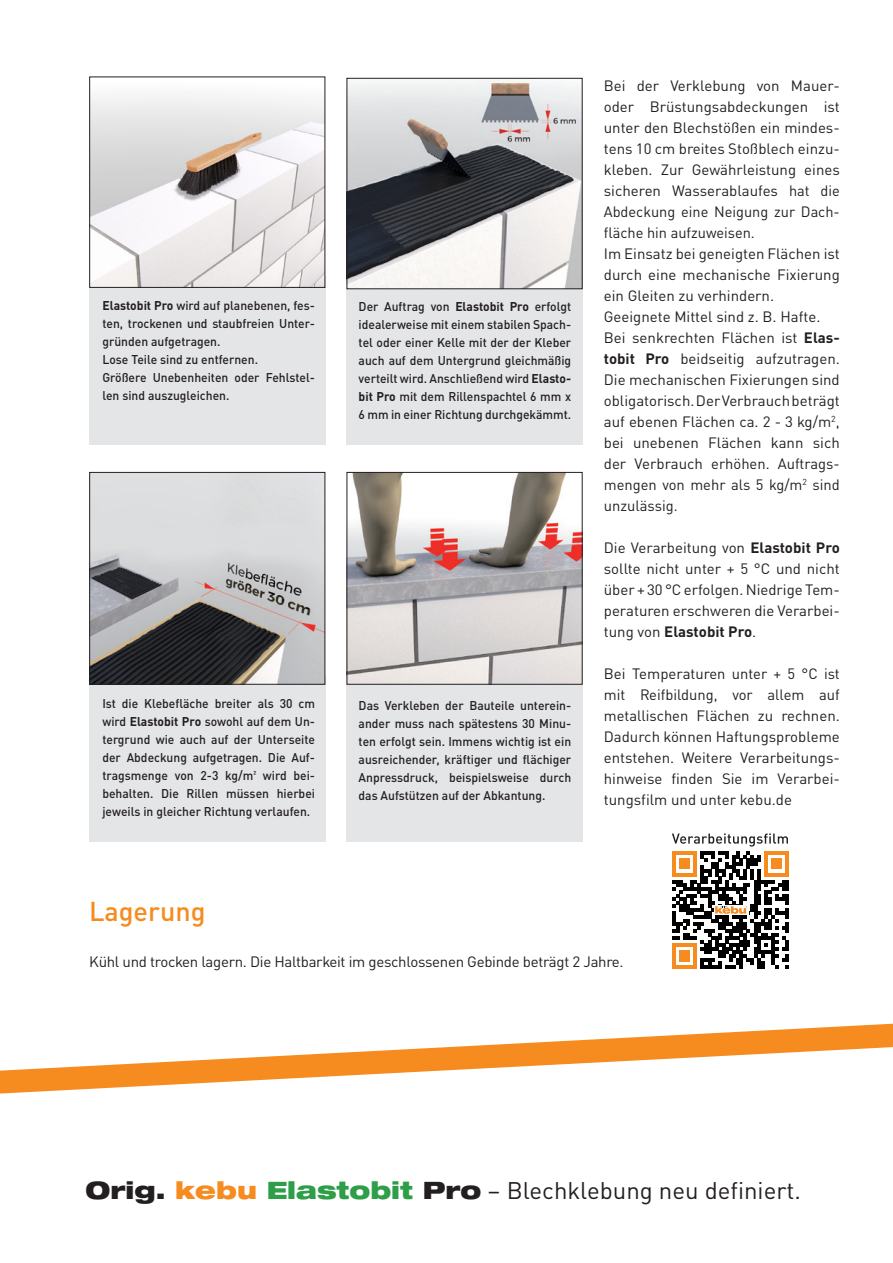
<style>
.page{position:relative;width:893px;height:1263px;background:#fff}
.page>*{position:absolute;margin:0;border:0;box-sizing:border-box;transform-origin:0 0}
.t1{font:500 27px "DINOT";color:#f68b1f}
.t2{font:23.7px "DINOT";color:#231f20}
.t3{font:14.85px/21px "DINOT";color:#231f20;text-align:justify}
.t4{font:14.85px "DINOT";letter-spacing:-.02em;color:#231f20}
.t5{font:500 12.6px/18px "DINOT";color:#231f20;text-align:justify;scale:.96 1}
.s1{font-weight:700}
.s2{font-family:"Helvetica Neue";font-weight:900;font-stretch:expanded;font-size:24px}
.s3{font-family:"Helvetica Neue";font-weight:900;font-stretch:expanded;font-size:24px;color:#f68b1f}
.s4{font-family:"Helvetica Neue";font-weight:900;font-stretch:expanded;font-size:24px;color:#2e9e48}
</style>
<div class="page">
<svg style="left:0;top:1024px;width:893px;height:69px"></svg>
<div style="left:89px;top:276px;width:236px;height:169px;background:#e4e5e7"></div>
<div style="left:89px;top:676px;width:236px;height:166px;background:#e4e5e7"></div>
<img style="left:91px;top:96px;width:232px;height:190px">
<div style="left:89px;top:77px;width:236px;height:211px;border:1px solid #231f20"></div>
<img style="left:91px;top:474px;width:232px;height:209px">
<div style="left:89px;top:472px;width:236px;height:213px;border:1px solid #231f20"></div>
<div style="left:347px;top:276px;width:236px;height:169px;background:#e4e5e7"></div>
<div style="left:347px;top:676px;width:236px;height:166px;background:#e4e5e7"></div>
<img style="left:349px;top:80px;width:232px;height:207px">
<div style="left:347px;top:78px;width:236px;height:211px;border:1px solid #231f20"></div>
<img style="left:349px;top:474px;width:232px;height:209px">
<div style="left:347px;top:472px;width:236px;height:213px;border:1px solid #231f20"></div>
<svg style="left:672px;top:833px;width:117px;height:135px"></svg>
<p class="t5" style="left:102px;top:295px;width:223px;text-align:left"><span class="s1">Elastobit Pro</span> wird auf planebenen, fes&shy;ten, trockenen und staubfreien Unter&shy;gründen aufgetragen.<br>Lose Teile sind zu entfernen.<br>Größere Unebenheiten oder Fehlstel&shy;len sind auszugleichen.</p>
<p class="t5" style="left:102px;top:693px;width:223px">Ist die Klebefläche breiter als 30 cm wird <span class="s1">Elastobit Pro</span> sowohl auf dem Un&shy;tergrund wie auch auf der Unterseite der Abdeckung aufgetragen. Die Auf&shy;tragsmenge von 2-3 kg/m² wird bei&shy;behalten. Die Rillen müssen hierbei jeweils in gleicher Richtung verlaufen.</p>
<p class="t5" style="left:359px;top:296px;width:223px">Der Auftrag von <span class="s1">Elastobit Pro</span> erfolgt idealerweise mit einem stabilen Spach&shy;tel oder einer Kelle mit der der Kleber auch auf dem Untergrund gleichmäßig verteilt wird. Anschließend wird <span class="s1">Elasto&shy;bit Pro</span> mit dem Rillenspachtel 6 mm x 6 mm in einer Richtung durchgekämmt.</p>
<p class="t5" style="left:359px;top:695px;width:223px">Das Verkleben der Bauteile unterein&shy;ander muss nach spätestens 30 Minu&shy;ten erfolgt sein. Immens wichtig ist ein ausreichender, kräftiger und flächiger Anpressdruck, beispielsweise durch das Aufstützen auf der Abkantung.</p>
<p class="t3" style="left:604px;top:74px;width:237px;text-align:left">Bei der Verklebung von Mauer&shy;oder Brüstungsabdeckungen ist unter den Blechstößen ein mindes&shy;tens 10 cm breites Stoßblech einzu&shy;kleben. Zur Gewährleistung eines sicheren Wasserablaufes hat die<br>Abdeckung eine Neigung zur Dach&shy;fläche hin aufzuweisen.<br>Im Einsatz bei geneigten Flächen ist durch eine mechanische Fixierung ein Gleiten zu verhindern.<br>Geeignete Mittel sind z. B. Hafte.<br>Bei senkrechten Flächen ist <span class="s1">Elas&shy;tobit Pro</span> beidseitig aufzutragen.<br>Die mechanischen Fixierungen sind obligatorisch. Der Verbrauch beträgt auf ebenen Flächen ca. 2 - 3 kg/m<sup>2</sup>, bei unebenen Flächen kann sich der Verbrauch erhöhen. Auftrags&shy;mengen von mehr als 5 kg/m<sup>2</sup> sind unzulässig.</p>
<p class="t3" style="left:604px;top:536px;width:238px">Die Verarbeitung von <span class="s1">Elastobit Pro </span>sollte nicht unter + 5 °C und nicht über + 30 °C erfolgen. Niedrige Tem&shy;peraturen erschweren die Verarbei&shy;tung von <span class="s1">Elastobit Pro</span>.</p>
<p class="t3" style="left:604px;top:662px;width:237px">Bei Temperaturen unter + 5 °C ist mit Reifbildung, vor allem auf metallischen Flächen zu rechnen.<br>Dadurch können Haftungsprobleme entstehen. Weitere Verarbeitungs&shy;hinweise finden Sie im Verarbei&shy;tungsfilm und unter kebu.de</p>
<h1 class="t1" style="left:89px;top:890px;width:118px">Lagerung</h1>
<p class="t4" style="left:89px;top:950px;width:536px">Kühl und trocken lagern. Die Haltbarkeit im geschlossenen Gebinde beträgt 2 Jahre.</p>
<h2 class="t2" style="left:85px;top:1172px;width:717px"><span class="s2">Orig.</span> <span class="s3">kebu</span> <span class="s4">Elastobit</span> <span class="s2">Pro</span> – Blechklebung neu definiert.</h2>
</div>
